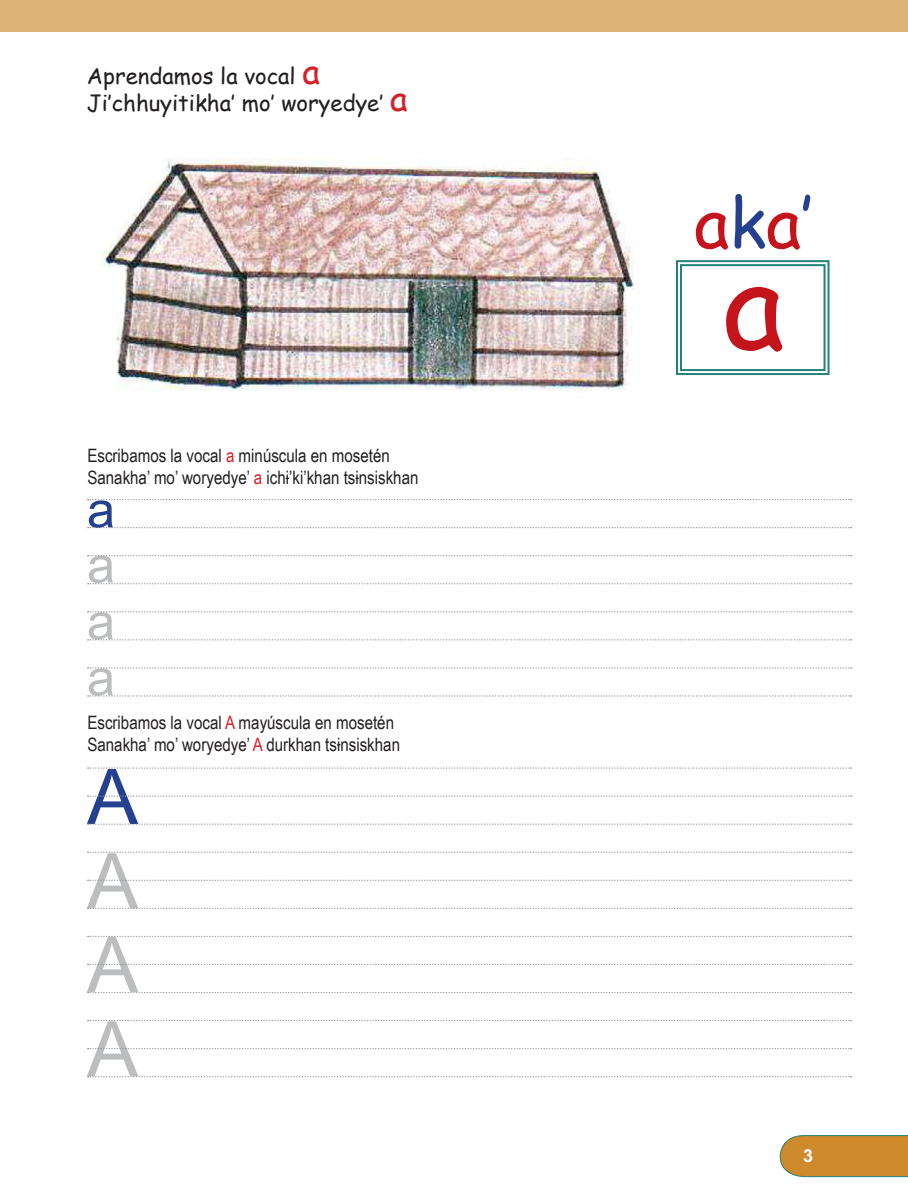
<style>
.page{position:relative;width:908px;height:1191px;background:#fff}
.page>*{position:absolute;margin:0;border:0;box-sizing:border-box;transform-origin:0 0}
.t1{font:119.4px "Comic Sans MS";color:#c4151c}
.t2{font:76.8px/84px "Arial";color:#bcbdbf;text-align:justify}
.t3{font:76.8px "Arial";color:#24408f}
.t4{font:68.2px "Comic Sans MS";color:#c4151c}
.t5{font:50.6px/56.4px "Arial";color:#bcbdbf;text-align:justify}
.t6{font:50.6px "Arial";color:#24408f}
.t7{font:22.2px/27.4px "Comic Sans MS";color:#231f20}
.t8{font:18.4px/22.2px "Arial Narrow";color:#231f20}
.s1{font-size:34.2px;color:#d2232a}
.s2{color:#d2232a}
.s3{color:#24408f}
</style>
<div class="page">
<div style="left:0;top:0;width:907px;height:31px;background:#dfb277"></div>
<svg style="left:676px;top:260px;width:154px;height:116px"></svg>
<div style="left:679px;top:264px;width:146px;height:107px;border:2px solid #208376"></div>
<svg style="left:88px;top:499px;width:763px;height:1px"></svg>
<svg style="left:88px;top:527px;width:763px;height:1px"></svg>
<svg style="left:88px;top:555px;width:763px;height:1px"></svg>
<svg style="left:88px;top:583px;width:763px;height:1px"></svg>
<svg style="left:88px;top:611px;width:763px;height:1px"></svg>
<svg style="left:88px;top:639px;width:763px;height:1px"></svg>
<svg style="left:88px;top:667px;width:763px;height:1px"></svg>
<svg style="left:88px;top:695px;width:763px;height:1px"></svg>
<svg style="left:88px;top:767px;width:763px;height:1px"></svg>
<svg style="left:88px;top:795px;width:763px;height:1px"></svg>
<svg style="left:88px;top:823px;width:763px;height:2px"></svg>
<svg style="left:88px;top:851px;width:763px;height:2px"></svg>
<svg style="left:88px;top:879px;width:763px;height:2px"></svg>
<svg style="left:88px;top:907px;width:763px;height:2px"></svg>
<svg style="left:88px;top:935px;width:763px;height:2px"></svg>
<svg style="left:88px;top:963px;width:763px;height:2px"></svg>
<svg style="left:88px;top:992px;width:763px;height:1px"></svg>
<svg style="left:88px;top:1020px;width:763px;height:1px"></svg>
<svg style="left:88px;top:1048px;width:763px;height:1px"></svg>
<svg style="left:88px;top:1076px;width:763px;height:1px"></svg>
<img style="left:101px;top:158px;width:533px;height:233px">
<svg style="left:779px;top:1135px;width:128px;height:42px;background:#c88e3a"></svg>
<p class="t7" style="left:87px;top:62px;width:322px">Aprendamos la vocal <span class="s1">a<br></span>Ji’chhuyitikha’ mo’ woryedye’ <span class="s1">a</span></p>
<p class="t8" style="left:87px;top:444px;width:332px">Escribamos la vocal <span class="s2">a</span> minúscula en mosetén<br>Sanakha’ mo’ woryedye’ <span class="s2">a</span> ichi’ki’khan tsinsiskhan</p>
<h3 class="t6" style="left:87px;top:476px;width:30px">a</h3>
<h3 class="t5" style="left:87px;top:537px;width:30px">a a a</h3>
<p class="t8" style="left:87px;top:710px;width:314px">Escribamos la vocal <span class="s2">A</span> mayúscula en mosetén<br>Sanakha’ mo’ woryedye’ <span class="s2">A</span> durkhan tsinsiskhan</p>
<h2 class="t3" style="left:87px;top:746px;width:53px">A</h2>
<h2 class="t2" style="left:87px;top:840px;width:53px">A A A</h2>
<h3 class="t4" style="left:693px;top:172px;width:121px">a<span class="s3">k</span>a<span class="s3">’</span></h3>
<h1 class="t1" style="left:722px;top:216px;width:63px">a</h1>
</div>
